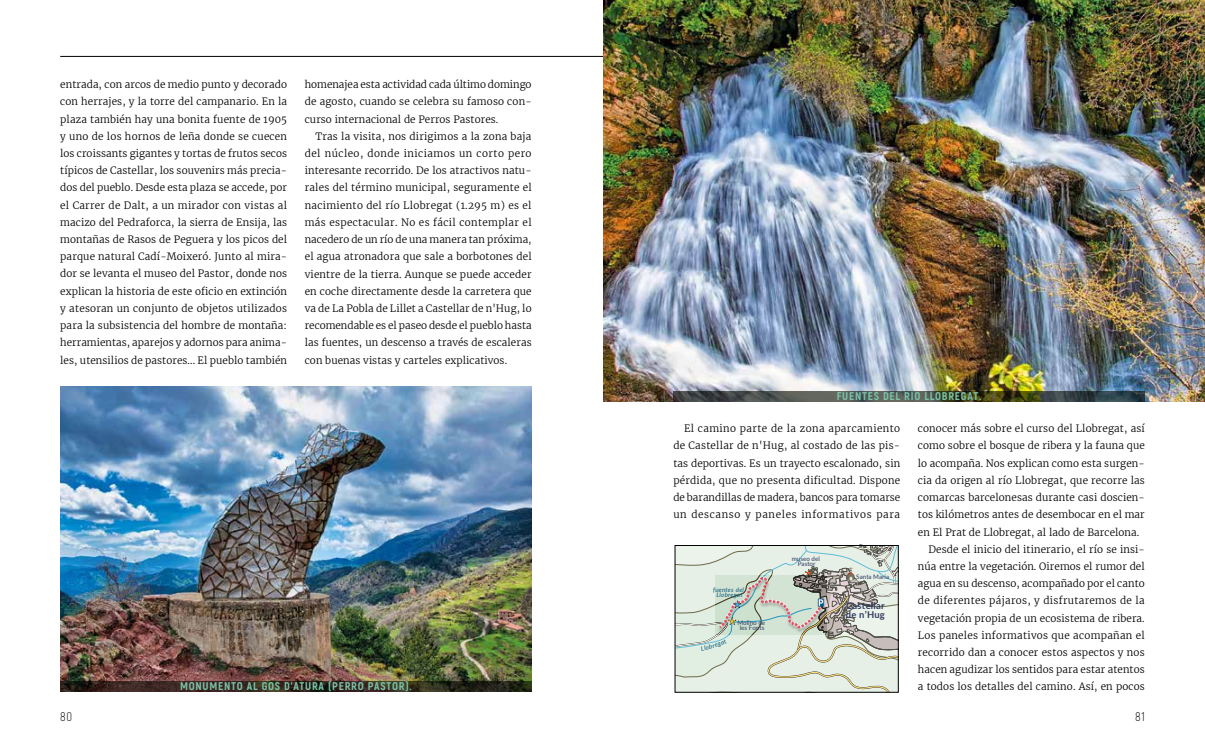
<style>
.page{position:relative;width:1205px;height:752px;background:#fff}
.page>*{position:absolute;margin:0;border:0;box-sizing:border-box;transform-origin:0 0}
.t1{font:300 12.5px "Akrobat";color:#000}
.t2{font:800 11.25px "Akrobat";letter-spacing:.065em;color:#79c3a9}
.t3{font:300 10px/17.2px "Merriweather";letter-spacing:.01em;color:#000;text-align:justify}
.t4{font:300 10px "Merriweather";letter-spacing:.03em;color:#000}
.t5{font:700 9.38px/8.8px "Lato";letter-spacing:.025em;color:#313b5f}
.t6{font:500 6.25px/5.6px "Lato";color:#3e456d;text-align:center}
.t7{font:italic 500 6.25px/5.6px "Lato";letter-spacing:.03em;color:#16607e;text-align:center}
</style>
<div class="page">
<hr style="left:60px;top:56px;width:1086px;height:1px;background:#000">
<img style="left:603px;top:0;width:602px;height:401px">
<img style="left:60px;top:386px;width:471px;height:294px">
<svg style="left:673px;top:391px;width:471px;height:10px;background:#454b41"></svg>
<svg style="left:60px;top:680px;width:471px;height:11px;background:#372b20"></svg>
<svg style="left:675px;top:544px;width:223px;height:148px;background:#cfd7cd"></svg>
<p class="t3" style="left:60px;top:76px;width:228px">entrada, con arcos de medio punto y decorado con herrajes, y la torre del campanario. En la plaza también hay una bonita fuente de 1905 y uno de los hornos de leña donde se cuecen los croissants gigantes y tortas de frutos secos típicos de Castellar, los souvenirs más precia&shy;dos del pueblo. Desde esta plaza se accede, por el Carrer de Dalt, a un mirador con vistas al macizo del Pedraforca, la sierra de Ensija, las montañas de Rasos de Peguera y los picos del parque natural Cadí-Moixeró. Junto al mira&shy;dor se levanta el museo del Pastor, donde nos explican la historia de este oficio en extinción y atesoran un conjunto de objetos utilizados para la subsistencia del hombre de montaña: herramientas, aparejos y adornos para anima&shy;les, utensilios de pastores... El pueblo también</p>
<p class="t3" style="left:305px;top:76px;width:228px">homenajea esta actividad cada último domingo de agosto, cuando se celebra su famoso con&shy;curso internacional de Perros Pastores.</p>
<p class="t3" style="left:305px;top:128px;width:228px;text-indent:11px">Tras la visita, nos dirigimos a la zona baja del núcleo, donde iniciamos un corto pero interesante recorrido. De los atractivos natu&shy;rales del término municipal, seguramente el nacimiento del río Llobregat (1.295 m) es el más espectacular. No es fácil contemplar el nacedero de un río de una manera tan próxima, el agua atronadora que sale a borbotones del vientre de la tierra. Aunque se puede acceder en coche directamente desde la carretera que va de La Pobla de Lillet a Castellar de n'Hug, lo recomendable es el paseo desde el pueblo hasta las fuentes, un descenso a través de escaleras con buenas vistas y carteles explicativos.</p>
<p class="t2" style="left:180px;top:678px;width:233px">MONUMENTO AL GOS D'ATURA (PERRO PASTOR).</p>
<p class="t2" style="left:837px;top:389px;width:146px">FUENTES DEL RÍO LLOBREGAT.</p>
<p class="t3" style="left:673px;top:420px;width:228px;text-indent:11px">El camino parte de la zona aparcamiento de Castellar de n'Hug, al costado de las pis&shy;tas deportivas. Es un trayecto escalonado, sin pérdida, que no presenta dificultad. Dispone de barandillas de madera, bancos para tomarse un descanso y paneles informativos para</p>
<p class="t3" style="left:918px;top:420px;width:228px">conocer más sobre el curso del Llobregat, así</p>
<p class="t3" style="left:918px;top:437px;width:228px">como sobre el bosque de ribera y la fauna que</p>
<p class="t3" style="left:918px;top:454px;width:228px">lo acompaña. Nos explican como esta surgen-</p>
<p class="t3" style="left:918px;top:471px;width:228px">cia da origen al río Llobregat, que recorre las</p>
<p class="t3" style="left:918px;top:488px;width:228px">comarcas barcelonesas durante casi doscien-</p>
<p class="t3" style="left:918px;top:506px;width:228px">tos kilómetros antes de desembocar en el mar</p>
<p class="t3" style="left:918px;top:523px;width:223px">en El Prat de Llobregat, al lado de Barcelona.</p>
<p class="t3" style="left:928px;top:540px;width:218px">Desde el inicio del itinerario, el río se insi-</p>
<p class="t3" style="left:918px;top:557px;width:228px">núa entre la vegetación. Oiremos el rumor del</p>
<p class="t3" style="left:918px;top:574px;width:228px">agua en su descenso, acompañado por el canto</p>
<p class="t4" style="left:918px;top:594px;width:228px">de diferentes pájaros, y disfrutaremos de la</p>
<p class="t3" style="left:918px;top:609px;width:228px">vegetación propia de un ecosistema de ribera.</p>
<p class="t3" style="left:918px;top:626px;width:228px">Los paneles informativos que acompañan el</p>
<p class="t3" style="left:918px;top:643px;width:228px">recorrido dan a conocer estos aspectos y nos</p>
<p class="t3" style="left:918px;top:660px;width:228px">hacen agudizar los sentidos para estar atentos</p>
<p class="t3" style="left:918px;top:677px;width:228px">a todos los detalles del camino. Así, en pocos</p>
<p class="t6" style="left:792px;top:555px;width:30px">museo del<br>Pastor</p>
<p class="t6" style="left:856px;top:573px;width:34px">Santa Maria</p>
<p class="t7" style="left:713px;top:586px;width:32px">fuentes del<br>Llobregat</p>
<p class="t6" style="left:737px;top:619px;width:29px">Molino de les Fonts</p>
<p class="t5" style="left:846px;top:600px;width:41px">Castellar de n’Hug</p>
<p class="t1" style="left:60px;top:708px;width:13px">80</p>
<p class="t1" style="left:1135px;top:708px;width:11px">81</p>
</div>
